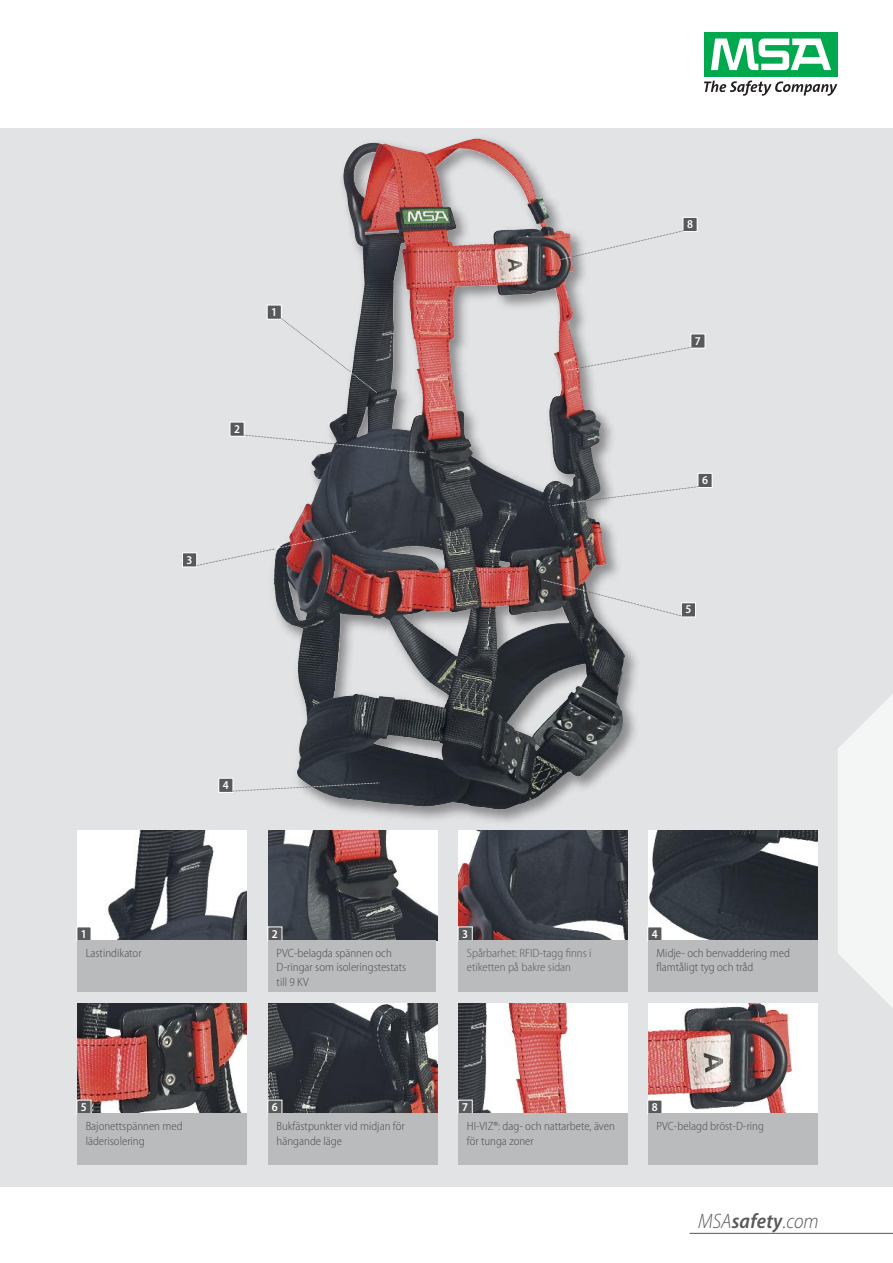
<style>
.page{position:relative;width:893px;height:1263px;background:#fff}
.page>*{position:absolute;margin:0;border:0;box-sizing:border-box;transform-origin:0 0}
.t1{font:italic 300 semi-condensed 21px "Myriad Pro";color:#58595b}
.t2{font:300 semi-condensed 12px/14.4px "Myriad Pro";color:#4c4b4e}
.t3{font:300 semi-condensed 12px/14.4px "Myriad Pro";color:#58595b}
.t4{font:600 semi-condensed 12px "Myriad Pro";color:#fff}
.s1{font-weight:600}
</style>
<div class="page">
<div style="left:0;top:128px;width:893px;height:1058px;background:#e2e3e4"></div>
<svg style="left:838px;top:694px;width:55px;height:314px"></svg>
<div style="left:704px;top:32px;width:134px;height:44px;background:#00a94e"></div>
<svg style="left:711px;top:39px;width:120px;height:31px"></svg>
<svg style="left:704px;top:81px;width:133px;height:15px"></svg>
<hr style="left:690px;top:1233px;width:203px;height:1px;background:#58595b">
<img style="left:182px;top:138px;width:531px;height:709px">
<img style="left:273px;top:454px;width:64px;height:127px">
<img style="left:77px;top:830px;width:169px;height:110px">
<div style="left:77px;top:927px;width:14px;height:14px;background:#58595b"></div>
<div style="left:77px;top:926px;width:14px;height:15px;border:1px solid #fff"></div>
<div style="left:77px;top:940px;width:169px;height:51px;background:#babbbd"></div>
<img style="left:268px;top:830px;width:169px;height:111px">
<div style="left:268px;top:927px;width:14px;height:14px;background:#58595b"></div>
<div style="left:267px;top:926px;width:15px;height:15px;border:1px solid #fff"></div>
<div style="left:268px;top:940px;width:168px;height:51px;background:#babbbd"></div>
<img style="left:458px;top:830px;width:169px;height:110px">
<div style="left:458px;top:927px;width:14px;height:14px;background:#58595b"></div>
<div style="left:458px;top:926px;width:15px;height:15px;border:1px solid #fff"></div>
<div style="left:458px;top:940px;width:169px;height:51px;background:#babbbd"></div>
<img style="left:648px;top:830px;width:169px;height:110px">
<div style="left:648px;top:927px;width:13px;height:14px;background:#58595b"></div>
<div style="left:647px;top:926px;width:15px;height:15px;border:1px solid #fff"></div>
<div style="left:648px;top:940px;width:169px;height:51px;background:#babbbd"></div>
<img style="left:77px;top:1003px;width:169px;height:111px">
<div style="left:77px;top:1100px;width:14px;height:14px;background:#58595b"></div>
<div style="left:77px;top:1114px;width:169px;height:51px;background:#babbbd"></div>
<img style="left:268px;top:1003px;width:169px;height:111px">
<div style="left:268px;top:1100px;width:14px;height:14px;background:#58595b"></div>
<div style="left:267px;top:1100px;width:15px;height:14px;border:1px solid #fff"></div>
<div style="left:268px;top:1114px;width:169px;height:51px;background:#babbbd"></div>
<img style="left:458px;top:1003px;width:169px;height:111px">
<div style="left:458px;top:1100px;width:14px;height:14px;background:#58595b"></div>
<div style="left:458px;top:1114px;width:169px;height:51px;background:#babbbd"></div>
<img style="left:648px;top:1003px;width:169px;height:111px">
<div style="left:648px;top:1100px;width:13px;height:14px;background:#58595b"></div>
<div style="left:647px;top:1100px;width:15px;height:14px;border:1px solid #fff"></div>
<div style="left:648px;top:1114px;width:169px;height:51px;background:#babbbd"></div>
<div style="left:268px;top:305px;width:13px;height:14px;background:#58595b"></div>
<div style="left:267px;top:305px;width:15px;height:15px;border:1px solid #fff"></div>
<svg style="left:279px;top:317px;width:98px;height:76px"></svg>
<div style="left:230px;top:422px;width:14px;height:14px;background:#58595b"></div>
<div style="left:230px;top:422px;width:14px;height:15px;border:1px solid #fff"></div>
<div style="left:682px;top:603px;width:13px;height:13px;background:#58595b"></div>
<div style="left:681px;top:602px;width:15px;height:15px;border:1px solid #fff"></div>
<svg style="left:243px;top:434px;width:183px;height:20px"></svg>
<svg style="left:542px;top:579px;width:141px;height:38px"></svg>
<div style="left:698px;top:474px;width:14px;height:13px;background:#58595b"></div>
<div style="left:698px;top:473px;width:14px;height:15px;border:1px solid #fff"></div>
<svg style="left:552px;top:486px;width:147px;height:20px"></svg>
<div style="left:691px;top:334px;width:14px;height:14px;background:#58595b"></div>
<div style="left:690px;top:334px;width:15px;height:14px;border:1px solid #fff"></div>
<svg style="left:567px;top:346px;width:125px;height:25px"></svg>
<div style="left:683px;top:218px;width:14px;height:13px;background:#58595b"></div>
<div style="left:683px;top:217px;width:14px;height:15px;border:1px solid #fff"></div>
<svg style="left:560px;top:230px;width:124px;height:30px"></svg>
<div style="left:183px;top:553px;width:13px;height:14px;background:#58595b"></div>
<div style="left:182px;top:552px;width:15px;height:15px;border:1px solid #fff"></div>
<img style="left:195px;top:531px;width:161px;height:36px">
<div style="left:219px;top:779px;width:14px;height:13px;background:#58595b"></div>
<div style="left:218px;top:778px;width:15px;height:15px;border:1px solid #fff"></div>
<svg style="left:231px;top:782px;width:149px;height:10px"></svg>
<p class="t4" style="left:271px;top:307px;width:7px">1</p>
<p class="t4" style="left:234px;top:424px;width:7px">2</p>
<p class="t4" style="left:187px;top:555px;width:7px">3</p>
<p class="t4" style="left:687px;top:220px;width:7px">8</p>
<p class="t4" style="left:695px;top:336px;width:7px">7</p>
<p class="t4" style="left:702px;top:476px;width:7px">6</p>
<p class="t4" style="left:685px;top:605px;width:7px">5</p>
<p class="t4" style="left:223px;top:780px;width:7px">4</p>
<p class="t4" style="left:81px;top:929px;width:7px">1</p>
<p class="t4" style="left:272px;top:929px;width:7px">2</p>
<p class="t4" style="left:462px;top:929px;width:7px">3</p>
<p class="t4" style="left:652px;top:929px;width:7px">4</p>
<p class="t2" style="left:86px;top:946px;width:57px">Lastindikator</p>
<p class="t2" style="left:277px;top:946px;width:131px">PVC-belagda spännen och<br>D-ringar som isoleringstestats till 9 KV</p>
<p class="t3" style="left:467px;top:946px;width:126px">Spårbarhet: RFID-tagg finns i etiketten på bakre sidan</p>
<p class="t2" style="left:657px;top:946px;width:135px">Midje- och benvaddering med flamtåligt tyg och tråd</p>
<p class="t4" style="left:81px;top:1102px;width:7px">5</p>
<p class="t4" style="left:272px;top:1102px;width:7px">6</p>
<p class="t4" style="left:462px;top:1102px;width:7px">7</p>
<p class="t4" style="left:652px;top:1102px;width:7px">8</p>
<p class="t2" style="left:86px;top:1119px;width:98px">Bajonettspännen med läderisolering</p>
<p class="t2" style="left:277px;top:1119px;width:130px">Bukfästpunkter vid midjan för hängande läge</p>
<p class="t2" style="left:467px;top:1119px;width:150px">HI-VIZ®: dag- och nattarbete, även för tunga zoner</p>
<p class="t2" style="left:657px;top:1119px;width:109px">PVC-belagd bröst-D-ring</p>
<h1 class="t1" style="left:698px;top:1209px;width:122px">MSA<span class="s1">safety</span>.com</h1>
</div>
